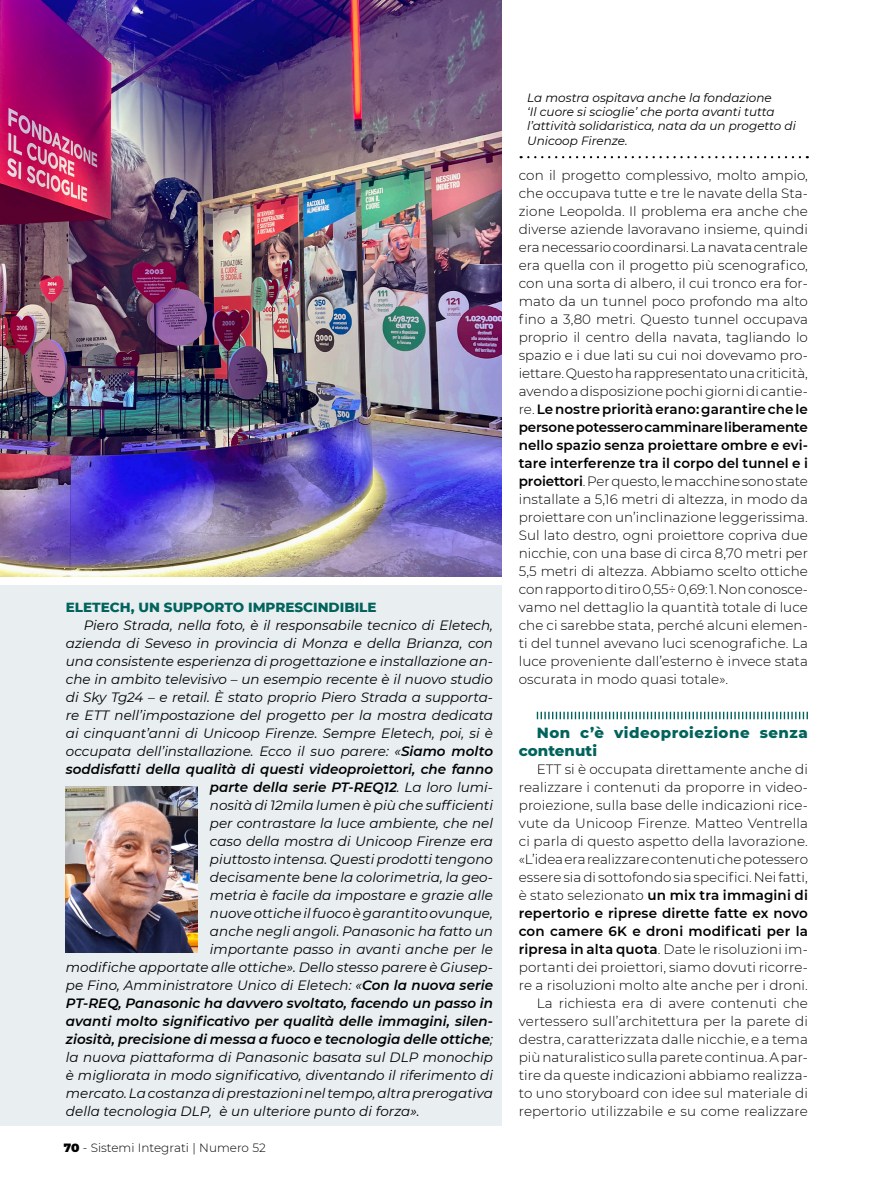
<style>
.page{position:relative;width:893px;height:1191px;background:#fff}
.page>*{position:absolute;margin:0;border:0;box-sizing:border-box;transform-origin:0 0}
.Capitoletto{font:800 15px/18px "Montserrat";letter-spacing:.035em;color:#01635c}
.Testo{font:300 13.5px/18px "Montserrat";letter-spacing:.005em;color:#000;text-align:justify}
.Box_Testo{font:italic 13.5px "Montserrat";color:#000}
.Box_Testo-2{font:italic 600 13.5px "Montserrat";letter-spacing:.005em;color:#000}
.Box_Capitoletto{font:800 13.5px "Montserrat";color:#01635c}
.Caption_Testo_NERO{font:italic 12px/14.4px "Montserrat";color:#000}
.t1{font:300 12px "Montserrat";color:#000}
.s1{font-weight:600}
.s2{font-weight:400}
.s3{font-weight:900}
</style>
<div class="page">
<svg style="left:521px;top:156px;width:279px;height:2px"></svg>
<svg style="left:537px;top:711px;width:271px;height:8px"></svg>
<div style="left:0;top:585px;width:502px;height:540px;background:#e9eef1"></div>
<img style="left:0;top:0;width:502px;height:576px">
<img style="left:65px;top:787px;width:132px;height:165px">
<p class="Box_Capitoletto" style="left:66px;top:597px;width:312px">ELETECH, UN SUPPORTO IMPRESCINDIBILE</p>
<p class="Box_Testo" style="left:84px;top:616px;width:411px">Piero Strada, nella foto, è il responsabile tecnico di Eletech,</p>
<p class="Box_Testo" style="left:66px;top:634px;width:429px">azienda di Seveso in provincia di Monza e della Brianza, con</p>
<p class="Box_Testo" style="left:66px;top:652px;width:429px">una consistente esperienza di progettazione e installazione an-</p>
<p class="Box_Testo" style="left:66px;top:670px;width:429px">che in ambito televisivo – un esempio recente è il nuovo studio</p>
<p class="Box_Testo" style="left:66px;top:688px;width:429px">di Sky Tg24 – e retail. È stato proprio Piero Strada a supporta-</p>
<p class="Box_Testo" style="left:66px;top:706px;width:429px">re ETT nell’impostazione del progetto per la mostra dedicata</p>
<p class="Box_Testo" style="left:66px;top:724px;width:429px">ai cinquant’anni di Unicoop Firenze. Sempre Eletech, poi, si è</p>
<p class="Box_Testo" style="left:66px;top:742px;width:429px">occupata dell’installazione. Ecco il suo parere: «<span class="s1">Siamo molto</span></p>
<p class="Box_Testo-2" style="left:66px;top:760px;width:429px">soddisfatti della qualità di questi videoproiettori, che fanno</p>
<p class="Box_Testo-2" style="left:210px;top:778px;width:285px">parte della serie PT-REQ12<span class="s2">. La loro lumi-</span></p>
<p class="Box_Testo" style="left:210px;top:796px;width:285px">nosità di 12mila lumen è più che sufficienti</p>
<p class="Box_Testo" style="left:210px;top:814px;width:285px">per contrastare la luce ambiente, che nel</p>
<p class="Box_Testo" style="left:210px;top:832px;width:285px">caso della mostra di Unicoop Firenze era</p>
<p class="Box_Testo" style="left:210px;top:850px;width:285px">piuttosto intensa. Questi prodotti tengono</p>
<p class="Box_Testo" style="left:210px;top:868px;width:285px">decisamente bene la colorimetria, la geo-</p>
<p class="Box_Testo" style="left:210px;top:886px;width:285px">metria è facile da impostare e grazie alle</p>
<p class="Box_Testo" style="left:210px;top:904px;width:285px">nuove ottiche il fuoco è garantito ovunque,</p>
<p class="Box_Testo" style="left:210px;top:922px;width:285px">anche negli angoli. Panasonic ha fatto un</p>
<p class="Box_Testo" style="left:210px;top:940px;width:285px">importante passo in avanti anche per le</p>
<p class="Box_Testo" style="left:66px;top:958px;width:429px">modifiche apportate alle ottiche». Dello stesso parere è Giusep-</p>
<p class="Box_Testo" style="left:66px;top:976px;width:429px">pe Fino, Amministratore Unico di Eletech: «<span class="s1">Con la nuova serie</span></p>
<p class="Box_Testo-2" style="left:66px;top:994px;width:429px">PT-REQ, Panasonic ha davvero svoltato, facendo un passo in</p>
<p class="Box_Testo-2" style="left:66px;top:1012px;width:429px">avanti molto significativo per qualità delle immagini, silen-</p>
<p class="Box_Testo-2" style="left:66px;top:1030px;width:429px">ziosità, precisione di messa a fuoco e tecnologia delle ottiche<span class="s2">;</span></p>
<p class="Box_Testo" style="left:66px;top:1048px;width:429px">la nuova piattaforma di Panasonic basata sul DLP monochip</p>
<p class="Box_Testo" style="left:66px;top:1066px;width:429px">è migliorata in modo significativo, diventando il riferimento di</p>
<p class="Box_Testo" style="left:66px;top:1084px;width:429px">mercato. La costanza di prestazioni nel tempo, altra prerogativa</p>
<p class="Box_Testo" style="left:66px;top:1102px;width:355px">della tecnologia DLP, è un ulteriore punto di forza».</p>
<p class="t1" style="left:64px;top:1140px;width:204px"><span class="s3">70</span> - Sistemi Integrati | Numero 52</p>
<p class="Caption_Testo_NERO" style="left:527px;top:90px;width:270px">La mostra ospitava anche la fondazione<br>‘Il cuore si scioglie’ che porta avanti tutta l’attività solidaristica, nata da un progetto di Unicoop Firenze.</p>
<p class="Testo" style="left:519px;top:166px;width:291px">con il progetto complessivo, molto ampio, che occupava tutte e tre le navate della Sta&shy;zione Leopolda. Il problema era anche che diverse aziende lavoravano insieme, quindi era necessario coordinarsi. La navata centrale era quella con il progetto più scenografico, con una sorta di albero, il cui tronco era for&shy;mato da un tunnel poco profondo ma alto fino a 3,80 metri. Questo tunnel occupava proprio il centro della navata, tagliando lo spazio e i due lati su cui noi dovevamo pro&shy;iettare. Questo ha rappresentato una criticità, avendo a disposizione pochi giorni di cantie&shy;re. <span class="s1">Le nostre priorità erano: garantire che le persone potessero camminare liberamente nello spazio senza proiettare ombre e evi&shy;tare interferenze tra il corpo del tunnel e i proiettori</span>. Per questo, le macchine sono state installate a 5,16 metri di altezza, in modo da proiettare con un’inclinazione leggerissima.<br>Sul lato destro, ogni proiettore copriva due nicchie, con una base di circa 8,70 metri per 5,5 metri di altezza. Abbiamo scelto ottiche con rapporto di tiro 0,55÷ 0,69: 1. Non conosce&shy;vamo nel dettaglio la quantità totale di luce che ci sarebbe stata, perché alcuni elemen&shy;ti del tunnel avevano luci scenografiche. La luce proveniente dall’esterno è invece stata oscurata in modo quasi totale».</p>
<p class="Capitoletto" style="left:519px;top:723px;width:290px;text-indent:18px">Non c’è videoproiezione senza contenuti</p>
<p class="Testo" style="left:519px;top:760px;width:291px;text-indent:18px">ETT si è occupata direttamente anche di realizzare i contenuti da proporre in video&shy;proiezione, sulla base delle indicazioni rice&shy;vute da Unicoop Firenze. Matteo Ventrella ci parla di questo aspetto della lavorazione. «L’idea era realizzare contenuti che potessero essere sia di sottofondo sia specifici. Nei fatti, è stato selezionato <span class="s1">un mix tra immagini di repertorio e riprese dirette fatte ex novo con camere 6K e droni modificati per la ripresa in alta quota</span>. Date le risoluzioni im&shy;portanti dei proiettori, siamo dovuti ricorre&shy;re a risoluzioni molto alte anche per i droni.</p>
<p class="Testo" style="left:519px;top:994px;width:291px;text-indent:18px">La richiesta era di avere contenuti che vertessero sull’architettura per la parete di destra, caratterizzata dalle nicchie, e a tema più naturalistico sulla parete continua. A par&shy;tire da queste indicazioni abbiamo realizza&shy;to uno storyboard con idee sul materiale di repertorio utilizzabile e su come realizzare</p>
</div>
